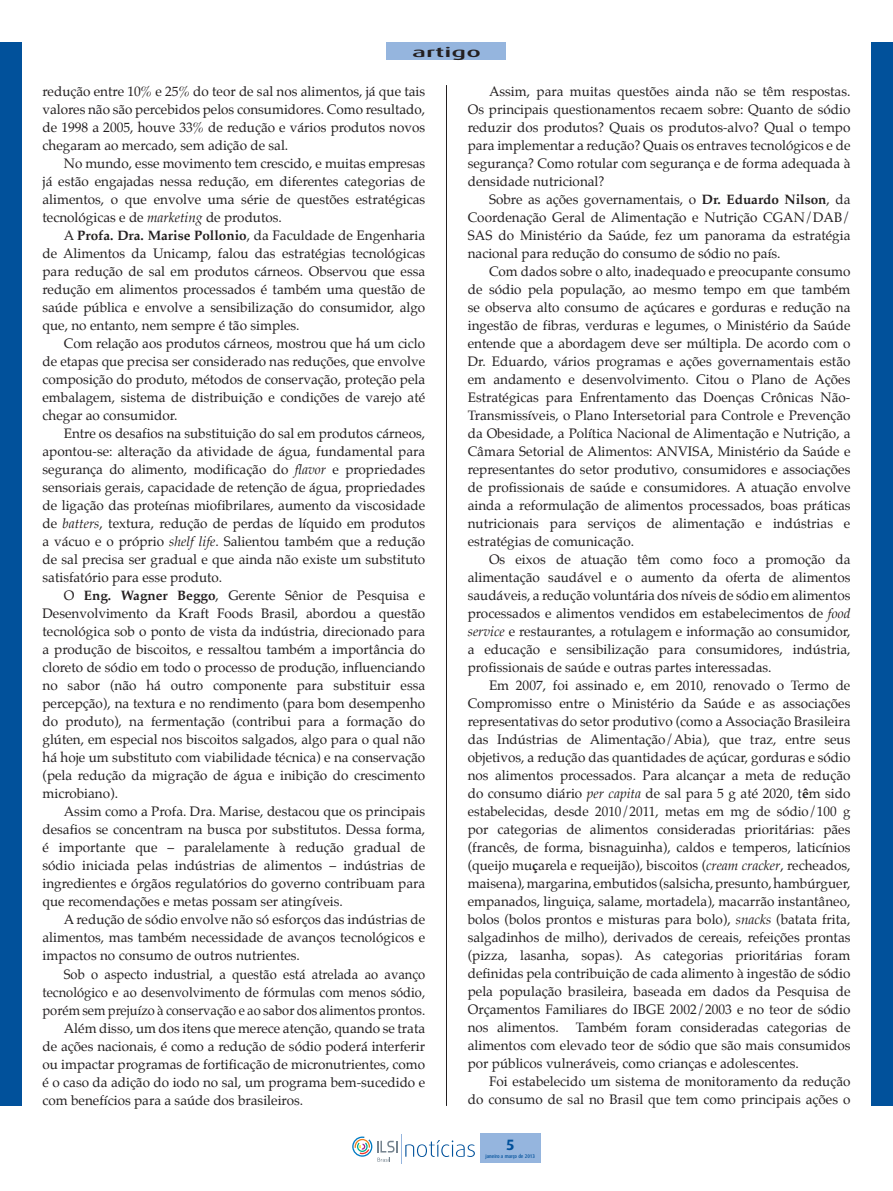
<style>
.page{position:relative;width:893px;height:1191px;background:#fff}
.page>*{position:absolute;margin:0;border:0;box-sizing:border-box;transform-origin:0 0}
.t1{font:700 15px "Dax";color:#01519b}
.t2{font:13.5px/18px "Palatino";color:#231f20;text-align:justify}
.t3{font:13.5px "Palatino";color:#231f20;scale:.96 1}
.t4{font:500 13.5px "Dax";color:#231f20;scale:2 1}
.t5{font:500 5.25px "Dax";color:#01519b;scale:.9 1}
.s1{font-style:italic}
.s2{font-weight:700}
</style>
<div class="page">
<div style="left:872px;top:43px;width:21px;height:1063px;background:#01519b"></div>
<div style="left:0;top:43px;width:21px;height:1063px;background:#01519b"></div>
<svg style="left:405px;top:1140px;width:70px;height:17px"></svg>
<hr style="left:401px;top:1133px;width:1px;height:30px;background:#95b5de">
<svg style="left:352px;top:1136px;width:46px;height:25px"></svg>
<div style="left:480px;top:1133px;width:61px;height:30px;background:#95b5de"></div>
<div style="left:387px;top:43px;width:119px;height:17px;background:#95b5de"></div>
<hr style="left:446px;top:85px;width:1px;height:1021px;background:#231f20">
<p class="t4" style="left:412px;top:45px;width:36px">artigo</p>
<p class="t2" style="left:43px;top:82px;width:384px">redução entre 10% e 25% do teor de sal nos alimentos, já que tais valores não são percebidos pelos consumidores. Como resultado, de 1998 a 2005, houve 33% de redução e vários produtos novos chegaram ao mercado, sem adição de sal.</p>
<p class="t2" style="left:43px;top:154px;width:384px;text-indent:21px">No mundo, esse movimento tem crescido, e muitas empresas já estão engajadas nessa redução, em diferentes categorias de alimentos, o que envolve uma série de questões estratégicas tecnológicas e de <span class="s1">marketing</span> de produtos.</p>
<p class="t2" style="left:43px;top:226px;width:384px;text-indent:21px">A <span class="s2">Profa. Dra. Marise Pollonio</span>, da Faculdade de Engenharia de Alimentos da Unicamp, falou das estratégias tecnológicas para redução de sal em produtos cárneos. Observou que essa redução em alimentos processados é também uma questão de saúde pública e envolve a sensibilização do consumidor, algo que, no entanto, nem sempre é tão simples.</p>
<p class="t2" style="left:43px;top:334px;width:384px;text-indent:21px">Com relação aos produtos cárneos, mostrou que há um ciclo de etapas que precisa ser considerado nas reduções, que envolve composição do produto, métodos de conservação, proteção pela embalagem, sistema de distribuição e condições de varejo até chegar ao consumidor.</p>
<p class="t2" style="left:43px;top:424px;width:384px;text-indent:21px">Entre os desafios na substituição do sal em produtos cárneos, apontou-se: alteração da atividade de água, fundamental para segurança do alimento, modificação do <span class="s1">flavor</span> e propriedades sensoriais gerais, capacidade de retenção de água, propriedades de ligação das proteínas miofibrilares, aumento da viscosidade de <span class="s1">batters</span>, textura, redução de perdas de líquido em produtos a vácuo e o próprio <span class="s1">shelf life</span>. Salientou também que a redução de sal precisa ser gradual e que ainda não existe um substituto satisfatório para esse produto.</p>
<p class="t2" style="left:43px;top:586px;width:384px;text-indent:21px">O <span class="s2">Eng. Wagner Beggo</span>, Gerente Sênior de Pesquisa e Desenvolvimento da Kraft Foods Brasil, abordou a questão tecnológica sob o ponto de vista da indústria, direcionado para a produção de biscoitos, e ressaltou também a importância do cloreto de sódio em todo o processo de produção, influenciando no sabor (não há outro componente para substituir essa percepção), na textura e no rendimento (para bom desempenho do produto), na fermentação (contribui para a formação do glúten, em especial nos biscoitos salgados, algo para o qual não há hoje um substituto com viabilidade técnica) e na conservação (pela redução da migração de água e inibição do crescimento microbiano).</p>
<p class="t2" style="left:43px;top:802px;width:384px;text-indent:21px">Assim como a Profa. Dra. Marise, destacou que os principais desafios se concentram na busca por substitutos. Dessa forma, é importante que – paralelamente à redução gradual de sódio iniciada pelas indústrias de alimentos – indústrias de ingredientes e órgãos regulatórios do governo contribuam para que recomendações e metas possam ser atingíveis.</p>
<p class="t2" style="left:43px;top:910px;width:384px;text-indent:21px">A redução de sódio envolve não só esforços das indústrias de alimentos, mas também necessidade de avanços tecnológicos e impactos no consumo de outros nutrientes.</p>
<p class="t3" style="left:64px;top:962px;width:378px">Sob o aspecto industrial, a questão está atrelada ao avanço</p>
<p class="t3" style="left:43px;top:980px;width:400px">tecnológico e ao desenvolvimento de fórmulas com menos sódio,</p>
<p class="t3" style="left:43px;top:998px;width:400px">porém sem prejuízo à conservação e ao sabor dos alimentos prontos.</p>
<p class="t2" style="left:64px;top:1018px;width:363px">Além disso, um dos itens que merece atenção, quando se trata</p>
<p class="t2" style="left:43px;top:1036px;width:384px">de ações nacionais, é como a redução de sódio poderá interferir</p>
<p class="t2" style="left:43px;top:1054px;width:384px">ou impactar programas de fortificação de micronutrientes, como</p>
<p class="t2" style="left:43px;top:1072px;width:384px">é o caso da adição do iodo no sal, um programa bem-sucedido e</p>
<p class="t2" style="left:43px;top:1090px;width:262px">com benefícios para a saúde dos brasileiros.</p>
<p class="t2" style="left:468px;top:82px;width:384px;text-indent:21px">Assim, para muitas questões ainda não se têm respostas.<br>Os principais questionamentos recaem sobre: Quanto de sódio reduzir dos produtos? Quais os produtos-alvo? Qual o tempo para implementar a redução? Quais os entraves tecnológicos e de segurança? Como rotular com segurança e de forma adequada à densidade nutricional?</p>
<p class="t2" style="left:468px;top:190px;width:384px;text-indent:21px">Sobre as ações governamentais, o <span class="s2">Dr. Eduardo Nilson</span>, da Coordenação Geral de Alimentação e Nutrição CGAN/DAB/ SAS do Ministério da Saúde, fez um panorama da estratégia nacional para redução do consumo de sódio no país.</p>
<p class="t2" style="left:468px;top:262px;width:384px;text-indent:21px">Com dados sobre o alto, inadequado e preocupante consumo de sódio pela população, ao mesmo tempo em que também se observa alto consumo de açúcares e gorduras e redução na ingestão de fibras, verduras e legumes, o Ministério da Saúde entende que a abordagem deve ser múltipla. De acordo com o Dr. Eduardo, vários programas e ações governamentais estão em andamento e desenvolvimento. Citou o Plano de Ações Estratégicas para Enfrentamento das Doenças Crônicas Não-Transmissíveis, o Plano Intersetorial para Controle e Prevenção da Obesidade, a Política Nacional de Alimentação e Nutrição, a Câmara Setorial de Alimentos: ANVISA, Ministério da Saúde e representantes do setor produtivo, consumidores e associações de profissionais de saúde e consumidores. A atuação envolve ainda a reformulação de alimentos processados, boas práticas nutricionais para serviços de alimentação e indústrias e estratégias de comunicação.</p>
<p class="t2" style="left:468px;top:550px;width:384px;text-indent:21px">Os eixos de atuação têm como foco a promoção da alimentação saudável e o aumento da oferta de alimentos saudáveis, a redução voluntária dos níveis de sódio em alimentos processados e alimentos vendidos em estabelecimentos de <span class="s1">food service</span> e restaurantes, a rotulagem e informação ao consumidor, a educação e sensibilização para consumidores, indústria, profissionais de saúde e outras partes interessadas.</p>
<p class="t2" style="left:468px;top:676px;width:384px;text-indent:21px">Em 2007, foi assinado e, em 2010, renovado o Termo de Compromisso entre o Ministério da Saúde e as associações representativas do setor produtivo (como a Associação Brasileira das Indústrias de Alimentação/Abia), que traz, entre seus objetivos, a redução das quantidades de açúcar, gorduras e sódio nos alimentos processados. Para alcançar a meta de redução do consumo diário <span class="s1">per capita</span> de sal para 5 g até 2020, t<span class="s2">ê</span>m sido estabelecidas, desde 2010/2011, metas em mg de sódio/100 g por categorias de alimentos consideradas prioritárias: pães (francês, de forma, bisnaguinha), caldos e temperos, laticínios (queijo mu<span class="s2">ç</span>arela e requeijão), biscoitos (<span class="s1">cream cracker</span>, recheados, maisena), margarina, embutidos (salsicha, presunto, hambúrguer, empanados, linguiça, salame, mortadela), macarrão instantâneo, bolos (bolos prontos e misturas para bolo), <span class="s1">snacks</span> (batata frita, salgadinhos de milho), derivados de cereais, refeições prontas (pizza, lasanha, sopas). As categorias prioritárias foram definidas pela contribuição de cada alimento à ingestão de sódio pela população brasileira, baseada em dados da Pesquisa de Orçamentos Familiares do IBGE 2002/2003 e no teor de sódio nos alimentos.</p>
<p class="t2" style="left:468px;top:1018px;width:384px;text-indent:108px">Também foram consideradas categorias de alimentos com elevado teor de sódio que são mais consumidos por públicos vulneráveis, como crianças e adolescentes.</p>
<p class="t2" style="left:468px;top:1072px;width:384px;text-align:right">Foi estabelecido um sistema de monitoramento da redução<br>do consumo de sal no Brasil que tem como principais ações o</p>
<p class="t1" style="left:506px;top:1136px;width:10px">5</p>
<p class="t5" style="left:485px;top:1153px;width:57px">janeiro a março de 2013</p>
</div>
